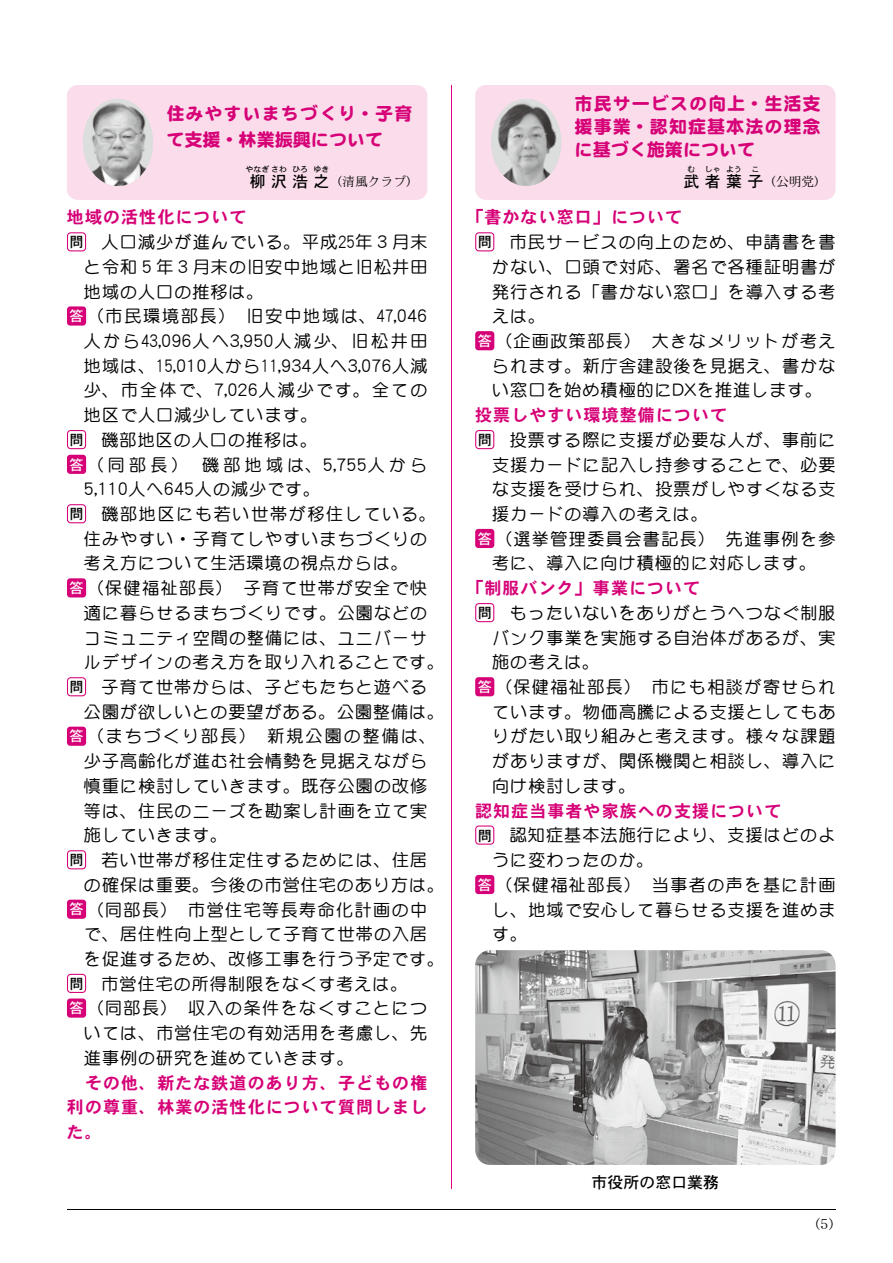
<style>
.page{position:relative;width:893px;height:1263px;background:#fff}
.page>*{position:absolute;margin:0;border:0;box-sizing:border-box;transform-origin:0 0}
.t1{font:600 18px/23.4px "DFP Maru Gothic CID";letter-spacing:.055em;color:#d60077}
.t2{font:500 16.95px "DFP Maru Gothic CID";letter-spacing:.065em;color:#000}
.t3{font:500 16.95px "DFP Maru Gothic CID";letter-spacing:.09em;color:#000}
.t4{font:16.95px/24.8px "DFPHS Gothic CID W7";letter-spacing:.06em;color:#d60077;text-align:justify}
.t5{font:500 16.95px "DFP Maru Gothic CID";letter-spacing:.03em;color:#000}
.t6{font:500 16.95px "DFP Maru Gothic CID";letter-spacing:.045em;color:#000}
.t7{font:500 16.95px "DFP Maru Gothic CID";letter-spacing:.11em;color:#000}
.t8{font:500 16.95px "DFP Maru Gothic CID";letter-spacing:.125em;color:#000}
.t9{font:500 16.95px "DFP Maru Gothic CID";letter-spacing:.25em;color:#000}
.t10{font:500 16.95px "DFP Maru Gothic CID";letter-spacing:.12em;color:#000}
.t11{font:500 16.95px "DFP Maru Gothic CID";letter-spacing:.1em;color:#000}
.t12{font:15.9px "DFPHS Gothic CID W5";color:#000}
.t13{font:13.8px "DFPHS Mincho CID W3";color:#000}
.t14{font:12.75px "DFPHS Mincho CID W3";color:#000}
.t15{font:7.95px "DFPHS Gothic CID W5";color:#000}
.s1{font-family:"DFPHS Gothic CID W5";font-weight:400;font-size:14.4px}
.s2{font-family:"DFPHS Gothic CID W5";font-weight:400;font-size:14.4px;color:#fff}
</style>
<div class="page">
<hr style="left:451px;top:85px;width:1px;height:1103px;background:#e4007f">
<svg style="left:67px;top:232px;width:19px;height:19px"></svg>
<div style="left:67px;top:306px;width:19px;height:20px;background:#d60077;border-radius:3px"></div>
<svg style="left:67px;top:430px;width:19px;height:19px"></svg>
<div style="left:67px;top:455px;width:19px;height:19px;background:#d60077;border-radius:3px"></div>
<svg style="left:67px;top:504px;width:19px;height:19px"></svg>
<div style="left:67px;top:578px;width:19px;height:19px;background:#d60077;border-radius:3px"></div>
<svg style="left:67px;top:677px;width:19px;height:19px"></svg>
<div style="left:67px;top:727px;width:19px;height:19px;background:#d60077;border-radius:3px"></div>
<svg style="left:67px;top:850px;width:19px;height:19px"></svg>
<div style="left:67px;top:900px;width:19px;height:19px;background:#d60077;border-radius:3px"></div>
<svg style="left:67px;top:974px;width:19px;height:19px"></svg>
<div style="left:67px;top:998px;width:19px;height:20px;background:#d60077;border-radius:3px"></div>
<svg style="left:475px;top:232px;width:19px;height:19px"></svg>
<div style="left:475px;top:331px;width:19px;height:19px;background:#d60077;border-radius:3px"></div>
<svg style="left:475px;top:430px;width:19px;height:19px"></svg>
<div style="left:475px;top:529px;width:19px;height:19px;background:#d60077;border-radius:3px"></div>
<svg style="left:475px;top:603px;width:19px;height:19px"></svg>
<div style="left:475px;top:677px;width:19px;height:19px;background:#d60077;border-radius:3px"></div>
<svg style="left:475px;top:825px;width:19px;height:20px"></svg>
<div style="left:475px;top:875px;width:19px;height:19px;background:#d60077;border-radius:3px"></div>
<img style="left:475px;top:950px;width:361px;height:215px">
<div style="left:67px;top:85px;width:360px;height:115px;background:#fadcea;border-radius:11px"></div>
<img style="left:83px;top:99px;width:70px;height:87px">
<div style="left:475px;top:85px;width:361px;height:115px;background:#fadcea;border-radius:11px"></div>
<img style="left:491px;top:99px;width:70px;height:87px">
<hr style="left:67px;top:1209px;width:769px;height:1px;background:#000">
<p class="t1" style="left:166px;top:101px;width:248px;line-height:25.5px">住みやすいまちづくり・子育て支援・林業振興について</p>
<p class="t12" style="left:250px;top:172px;width:81px">柳沢浩之</p>
<p class="t15" style="left:246px;top:165px;width:43px">やなぎさわ</p>
<p class="t15" style="left:292px;top:165px;width:17px">ひろ</p>
<p class="t15" style="left:314px;top:165px;width:17px">ゆき</p>
<p class="t14" style="left:330px;top:174px;width:91px">（清風クラブ）</p>
<p class="t4" style="left:67px;top:205px;width:181px">地域の活性化について</p>
<p class="t2" style="left:69px;top:233px;width:359px"><span class="s1">問</span> 人口減少が進んでいる。平成25年３月末</p>
<p class="t2" style="left:84px;top:258px;width:345px">と令和５年３月末の旧安中地域と旧松井田</p>
<p class="t2" style="left:84px;top:282px;width:181px">地域の人口の推移は。</p>
<p class="t7" style="left:70px;top:307px;width:359px"><span class="s2">答</span>（市民環境部長）　旧安中地域は、47,046</p>
<p class="t6" style="left:84px;top:332px;width:345px">人から43,096人へ3,950人減少、旧松井田</p>
<p class="t5" style="left:84px;top:356px;width:345px">地域は、15,010人から11,934人へ3,076人減</p>
<p class="t8" style="left:84px;top:381px;width:345px">少、市全体で、7,026人減少です。全ての</p>
<p class="t2" style="left:84px;top:406px;width:235px">地区で人口減少しています。</p>
<p class="t2" style="left:69px;top:431px;width:249px"><span class="s1">問</span> 磯部地区の人口の推移は。</p>
<p class="t9" style="left:70px;top:455px;width:359px"><span class="s2">答</span>（同部長）　磯部地域は、5,755人から</p>
<p class="t5" style="left:84px;top:480px;width:238px">5,110人へ645人の減少です。</p>
<p class="t11" style="left:69px;top:505px;width:368px"><span class="s1">問</span> 磯部地区にも若い世帯が移住している。</p>
<p class="t2" style="left:84px;top:529px;width:345px">住みやすい・子育てしやすいまちづくりの</p>
<p class="t2" style="left:84px;top:554px;width:325px">考え方について生活環境の視点からは。</p>
<p class="t3" style="left:70px;top:579px;width:359px"><span class="s2">答</span>（保健福祉部長）　子育て世帯が安全で快</p>
<p class="t2" style="left:84px;top:604px;width:345px">適に暮らせるまちづくりです。公園などの</p>
<p class="t2" style="left:84px;top:628px;width:345px">コミュニティ空間の整備には、ユニバーサ</p>
<p class="t2" style="left:84px;top:653px;width:362px">ルデザインの考え方を取り入れることです。</p>
<p class="t2" style="left:69px;top:678px;width:359px"><span class="s1">問</span> 子育て世帯からは、子どもたちと遊べる</p>
<p class="t2" style="left:84px;top:702px;width:362px">公園が欲しいとの要望がある。公園整備は。</p>
<p class="t10" style="left:70px;top:727px;width:368px"><span class="s2">答</span>（まちづくり部長）　新規公園の整備は、</p>
<p class="t2" style="left:84px;top:752px;width:345px">少子高齢化が進む社会情勢を見据えながら</p>
<p class="t2" style="left:84px;top:777px;width:345px">慎重に検討していきます。既存公園の改修</p>
<p class="t2" style="left:84px;top:801px;width:345px">等は、住民のニーズを勘案し計画を立て実</p>
<p class="t2" style="left:84px;top:826px;width:145px">施していきます。</p>
<p class="t2" style="left:69px;top:851px;width:359px"><span class="s1">問</span> 若い世帯が移住定住するためには、住居</p>
<p class="t2" style="left:84px;top:875px;width:362px">の確保は重要。今後の市営住宅のあり方は。</p>
<p class="t3" style="left:70px;top:900px;width:359px"><span class="s2">答</span>（同部長）　市営住宅等長寿命化計画の中</p>
<p class="t2" style="left:84px;top:925px;width:345px">で、居住性向上型として子育て世帯の入居</p>
<p class="t2" style="left:84px;top:950px;width:362px">を促進するため、改修工事を行う予定です。</p>
<p class="t2" style="left:69px;top:974px;width:339px"><span class="s1">問</span> 市営住宅の所得制限をなくす考えは。</p>
<p class="t3" style="left:70px;top:999px;width:359px"><span class="s2">答</span>（同部長）　収入の条件をなくすことにつ</p>
<p class="t2" style="left:84px;top:1024px;width:345px">いては、市営住宅の有効活用を考慮し、先</p>
<p class="t2" style="left:84px;top:1048px;width:271px">進事例の研究を進めていきます。</p>
<p class="t4" style="left:67px;top:1070px;width:362px">　その他、新たな鉄道のあり方、子どもの権利の尊重、林業の活性化について質問しました。</p>
<p class="t1" style="left:575px;top:91px;width:248px;text-align:justify">市民サービスの向上・生活支援事業・認知症基本法の理念に基づく施策について</p>
<p class="t12" style="left:684px;top:172px;width:81px">武者葉子</p>
<p class="t15" style="left:688px;top:165px;width:9px">む</p>
<p class="t15" style="left:705px;top:165px;width:17px">しゃ</p>
<p class="t15" style="left:726px;top:165px;width:17px">よう</p>
<p class="t15" style="left:751px;top:165px;width:9px">こ</p>
<p class="t14" style="left:763px;top:174px;width:65px">（公明党）</p>
<p class="t4" style="left:467px;top:205px;width:217px">「書かない窓口」について</p>
<p class="t2" style="left:478px;top:233px;width:359px"><span class="s1">問</span> 市民サービスの向上のため、申請書を書</p>
<p class="t2" style="left:492px;top:258px;width:345px">かない、口頭で対応、署名で各種証明書が</p>
<p class="t2" style="left:492px;top:282px;width:345px">発行される「書かない窓口」を導入する考</p>
<p class="t2" style="left:492px;top:307px;width:54px">えは。</p>
<p class="t3" style="left:478px;top:332px;width:359px"><span class="s2">答</span>（企画政策部長）　大きなメリットが考え</p>
<p class="t2" style="left:492px;top:356px;width:345px">られます。新庁舎建設後を見据え、書かな</p>
<p class="t2" style="left:492px;top:381px;width:332px">い窓口を始め積極的にDXを推進します。</p>
<p class="t4" style="left:475px;top:402px;width:253px">投票しやすい環境整備について</p>
<p class="t2" style="left:478px;top:431px;width:359px"><span class="s1">問</span> 投票する際に支援が必要な人が、事前に</p>
<p class="t2" style="left:492px;top:455px;width:345px">支援カードに記入し持参することで、必要</p>
<p class="t2" style="left:492px;top:480px;width:345px">な支援を受けられ、投票がしやすくなる支</p>
<p class="t2" style="left:492px;top:505px;width:217px">援カードの導入の考えは。</p>
<p class="t3" style="left:478px;top:529px;width:359px"><span class="s2">答</span>（選挙管理委員会書記長）　先進事例を参</p>
<p class="t2" style="left:492px;top:554px;width:325px">考に、導入に向け積極的に対応します。</p>
<p class="t4" style="left:467px;top:575px;width:235px">「制服バンク」事業について</p>
<p class="t2" style="left:478px;top:604px;width:359px"><span class="s1">問</span> もったいないをありがとうへつなぐ制服</p>
<p class="t2" style="left:492px;top:628px;width:345px">バンク事業を実施する自治体があるが、実</p>
<p class="t2" style="left:492px;top:653px;width:109px">施の考えは。</p>
<p class="t3" style="left:478px;top:678px;width:359px"><span class="s2">答</span>（保健福祉部長）　市にも相談が寄せられ</p>
<p class="t2" style="left:492px;top:702px;width:345px">ています。物価高騰による支援としてもあ</p>
<p class="t2" style="left:492px;top:727px;width:345px">りがたい取り組みと考えます。様々な課題</p>
<p class="t2" style="left:492px;top:752px;width:345px">がありますが、関係機関と相談し、導入に</p>
<p class="t2" style="left:492px;top:777px;width:145px">向け検討します。</p>
<p class="t4" style="left:475px;top:798px;width:308px">認知症当事者や家族への支援について</p>
<p class="t2" style="left:478px;top:826px;width:359px"><span class="s1">問</span> 認知症基本法施行により、支援はどのよ</p>
<p class="t2" style="left:492px;top:851px;width:163px">うに変わったのか。</p>
<p class="t3" style="left:478px;top:875px;width:359px"><span class="s2">答</span>（保健福祉部長）　当事者の声を基に計画</p>
<p class="t2" style="left:492px;top:900px;width:345px">し、地域で安心して暮らせる支援を進めま</p>
<p class="t2" style="left:492px;top:925px;width:36px">す。</p>
<p class="t12" style="left:592px;top:1173px;width:129px">市役所の窓口業務</p>
<p class="t13" style="left:806px;top:1217px;width:38px">（5）</p>
</div>
